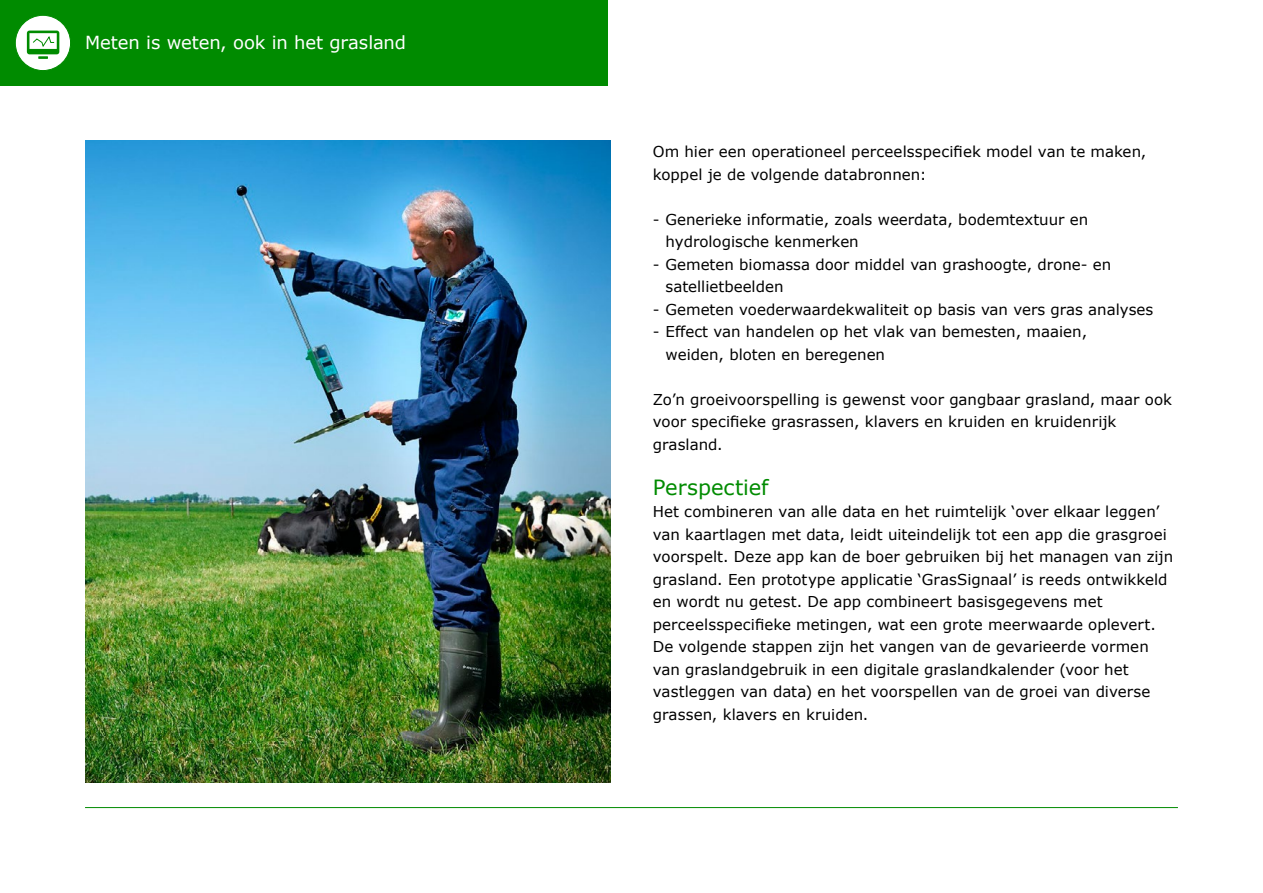
<style>
.page{position:relative;width:1263px;height:893px;background:#fff}
.page>*{position:absolute;margin:0;border:0;box-sizing:border-box;transform-origin:0 0}
._06_platte_tekst_8_5{font:21px "Verdana";letter-spacing:-.005em;color:#008b00}
._02_Titel_12_18_wit{font:18px "Verdana";letter-spacing:-.005em;color:#fff}
._06_platte_tekst_8_5-2{font:15px/22.5px "Verdana";color:#000}
</style>
<div class="page">
<div style="left:0;top:0;width:85px;height:85px;background:#008b00"></div>
<img style="left:85px;top:140px;width:525px;height:642px">
<hr style="left:85px;top:807px;width:1093px;height:1px;background:#008b00">
<div style="left:81px;top:0;width:527px;height:85px;background:#008b00"></div>
<svg style="left:15px;top:15px;width:56px;height:56px"></svg>
<div style="left:15px;top:15px;width:56px;height:56px;border:1px solid #008b00;border-radius:50%"></div>
<svg style="left:27px;top:31px;width:32px;height:28px"></svg>
<p class="_02_Titel_12_18_wit" style="left:85px;top:31px;width:323px">Meten is weten, ook in het grasland</p>
<p class="_06_platte_tekst_8_5-2" style="left:653px;top:141px;width:495px">Om hier een operationeel perceelsspecifiek model van te maken, koppel je de volgende databronnen:</p>
<p class="_06_platte_tekst_8_5-2" style="left:665px;top:208px;width:424px;text-indent:-13px">- Generieke informatie, zoals weerdata, bodemtextuur en hydrologische kenmerken</p>
<p class="_06_platte_tekst_8_5-2" style="left:665px;top:253px;width:447px;text-indent:-13px">- Gemeten biomassa door middel van grashoogte, drone- en satellietbeelden</p>
<p class="_06_platte_tekst_8_5-2" style="left:653px;top:298px;width:502px">- Gemeten voederwaardekwaliteit op basis van vers gras analyses</p>
<p class="_06_platte_tekst_8_5-2" style="left:665px;top:321px;width:423px;text-indent:-13px">- Effect van handelen op het vlak van bemesten, maaien, weiden, bloten en beregenen</p>
<p class="_06_platte_tekst_8_5-2" style="left:653px;top:388px;width:521px">Zo’n groeivoorspelling is gewenst voor gangbaar grasland, maar ook voor specifieke grasrassen, klavers en kruiden en kruidenrijk grasland.</p>
<p class="_06_platte_tekst_8_5" style="left:653px;top:474px;width:117px">Perspectief</p>
<p class="_06_platte_tekst_8_5-2" style="left:653px;top:501px;width:522px">Het combineren van alle data en het ruimtelijk ‘over elkaar leggen’ van kaartlagen met data, leidt uiteindelijk tot een app die grasgroei voorspelt. Deze app kan de boer gebruiken bij het managen van zijn grasland. Een prototype applicatie ‘GrasSignaal’ is reeds ontwikkeld en wordt nu getest. De app combineert basisgegevens met perceelsspecifieke metingen, wat een grote meerwaarde oplevert.<br>De volgende stappen zijn het vangen van de gevarieerde vormen van graslandgebruik in een digitale graslandkalender (voor het vastleggen van data) en het voorspellen van de groei van diverse grassen, klavers en kruiden.</p>
</div>
